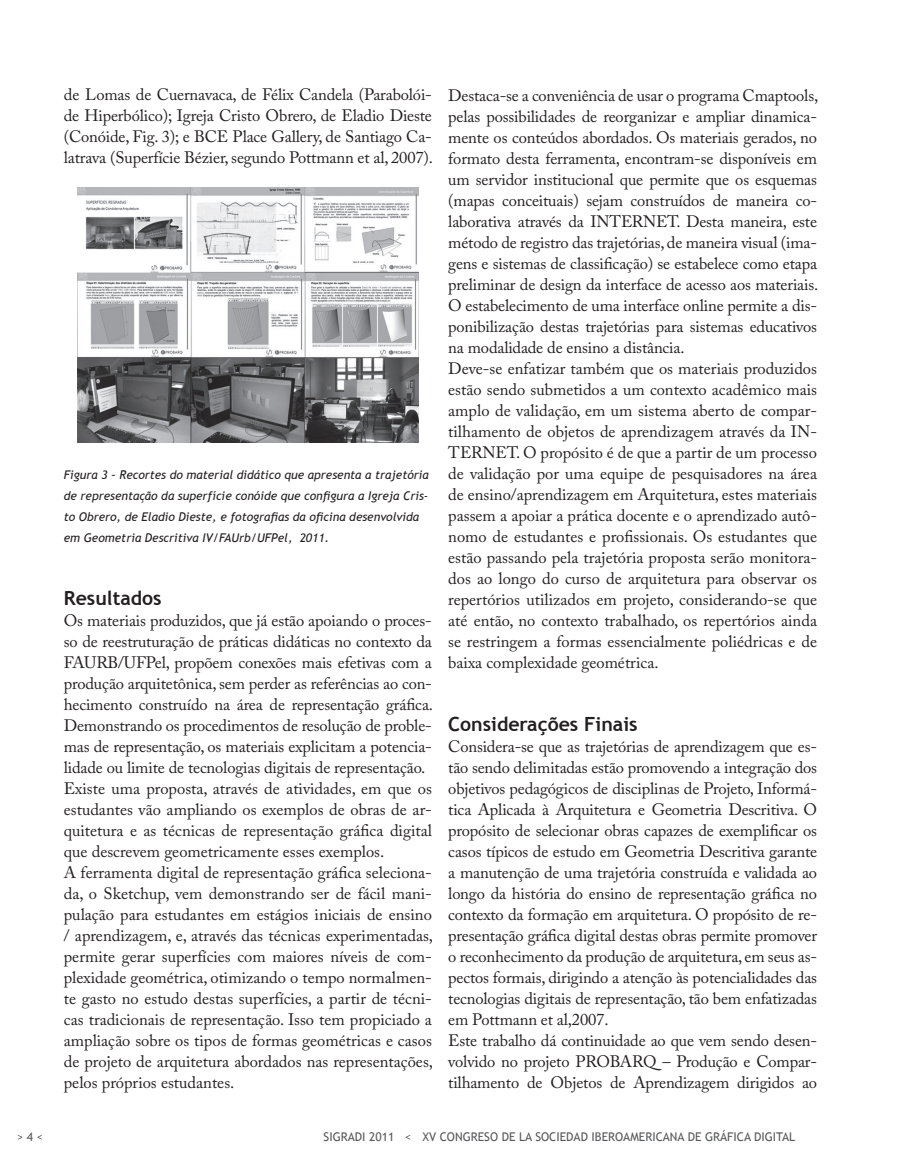
<style>
.page{position:relative;width:915px;height:1170px;background:#fff}
.page>*{position:absolute;margin:0;border:0;box-sizing:border-box;transform-origin:0 0}
.t1{font:700 19.5px "Trebuchet MS";color:#231f20}
.t2{font:16.5px/21px "Adobe Caslon Pro";letter-spacing:-.01em;color:#231f20}
.t3{font:italic 12px/21px "Trebuchet MS";color:#231f20}
.t4{font:12px "Trebuchet MS";color:#57585a}
</style>
<div class="page">
<img style="left:78px;top:187px;width:340px;height:256px">
<p class="t2" style="left:64px;top:84px;width:370px;text-align:justify">de Lomas de Cuernavaca, de Félix Candela (Parabolói&shy;de Hiperbólico); Igreja Cristo Obrero, de Eladio Dieste (Conóide, Fig. 3); e BCE Place Gallery, de Santiago Ca&shy;latrava (Superfície Bézier, segundo Pottmann et al, 2007).</p>
<p class="t3" style="left:64px;top:464px;width:366px">Figura 3 – Recortes do material didático que apresenta a trajetória de representação da superfície conóide que configura a Igreja Cris&shy;to Obrero, de Eladio Dieste, e fotografias da oficina desenvolvida em Geometria Descritiva IV/FAUrb/UFPel, 2011.</p>
<p class="t1" style="left:64px;top:585px;width:99px">Resultados</p>
<p class="t2" style="left:64px;top:609px;width:370px">Os materiais produzidos, que já estão apoiando o proces&shy;so de reestruturação de práticas didáticas no contexto da FAURB/UFPel, propõem conexões mais efetivas com a produção arquitetônica, sem perder as referências ao con&shy;hecimento construído na área de representação gráfica.<br>Demonstrando os procedimentos de resolução de proble&shy;mas de representação, os materiais explicitam a potencia&shy;lidade ou limite de tecnologias digitais de representação.<br>Existe uma proposta, através de atividades, em que os estudantes vão ampliando os exemplos de obras de ar&shy;quitetura e as técnicas de representação gráfica digital que descrevem geometricamente esses exemplos.<br>A ferramenta digital de representação gráfica seleciona&shy;da, o Sketchup, vem demonstrando ser de fácil mani&shy;pulação para estudantes em estágios iniciais de ensino / aprendizagem, e, através das técnicas experimentadas, permite gerar superfícies com maiores níveis de com&shy;plexidade geométrica, otimizando o tempo normalmen&shy;te gasto no estudo destas superfícies, a partir de técni&shy;cas tradicionais de representação. Isso tem propiciado a ampliação sobre os tipos de formas geométricas e casos de projeto de arquitetura abordados nas representações, pelos próprios estudantes.</p>
<p class="t2" style="left:448px;top:84px;width:371px">Destaca-se a conveniência de usar o programa Cmaptools, pelas possibilidades de reorganizar e ampliar dinamica&shy;mente os conteúdos abordados. Os materiais gerados, no formato desta ferramenta, encontram-se disponíveis em um servidor institucional que permite que os esquemas (mapas conceituais) sejam construídos de maneira co&shy;laborativa através da INTERNET. Desta maneira, este método de registro das trajetórias, de maneira visual (ima&shy;gens e sistemas de classificação) se estabelece como etapa preliminar de design da interface de acesso aos materiais.<br>O estabelecimento de uma interface online permite a dis&shy;ponibilização destas trajetórias para sistemas educativos na modalidade de ensino a distância.<br>Deve-se enfatizar também que os materiais produzidos estão sendo submetidos a um contexto acadêmico mais amplo de validação, em um sistema aberto de compar&shy;tilhamento de objetos de aprendizagem através da IN-TERNET. O propósito é de que a partir de um processo de validação por uma equipe de pesquisadores na área de ensino/aprendizagem em Arquitetura, estes materiais passem a apoiar a prática docente e o aprendizado autô&shy;nomo de estudantes e profissionais. Os estudantes que estão passando pela trajetória proposta serão monitora&shy;dos ao longo do curso de arquitetura para observar os repertórios utilizados em projeto, considerando-se que até então, no contexto trabalhado, os repertórios ainda se restringem a formas essencialmente poliédricas e de baixa complexidade geométrica.</p>
<p class="t1" style="left:448px;top:711px;width:191px">Considerações Finais</p>
<p class="t2" style="left:448px;top:735px;width:370px">Considera-se que as trajetórias de aprendizagem que es&shy;tão sendo delimitadas estão promovendo a integração dos objetivos pedagógicos de disciplinas de Projeto, Informá&shy;tica Aplicada à Arquitetura e Geometria Descritiva. O propósito de selecionar obras capazes de exemplificar os casos típicos de estudo em Geometria Descritiva garante a manutenção de uma trajetória construída e validada ao longo da história do ensino de representação gráfica no contexto da formação em arquitetura. O propósito de re&shy;presentação gráfica digital destas obras permite promover o reconhecimento da produção de arquitetura, em seus as&shy;pectos formais, dirigindo a atenção às potencialidades das tecnologias digitais de representação, tão bem enfatizadas em Pottmann et al,2007.<br>Este trabalho dá continuidade ao que vem sendo desen&shy;volvido no projeto PROBARQ – Produção e Compar&shy;tilhamento de Objetos de Aprendizagem dirigidos ao</p>
<p class="t4" style="left:17px;top:1129px;width:28px">&gt; 4 &lt;</p>
<p class="t4" style="left:323px;top:1129px;width:473px">SIGRADI 2011 &lt; XV CONGRESO DE LA SOCIEDAD IBEROAMERICANA DE GRÁFICA DIGITAL</p>
</div>
